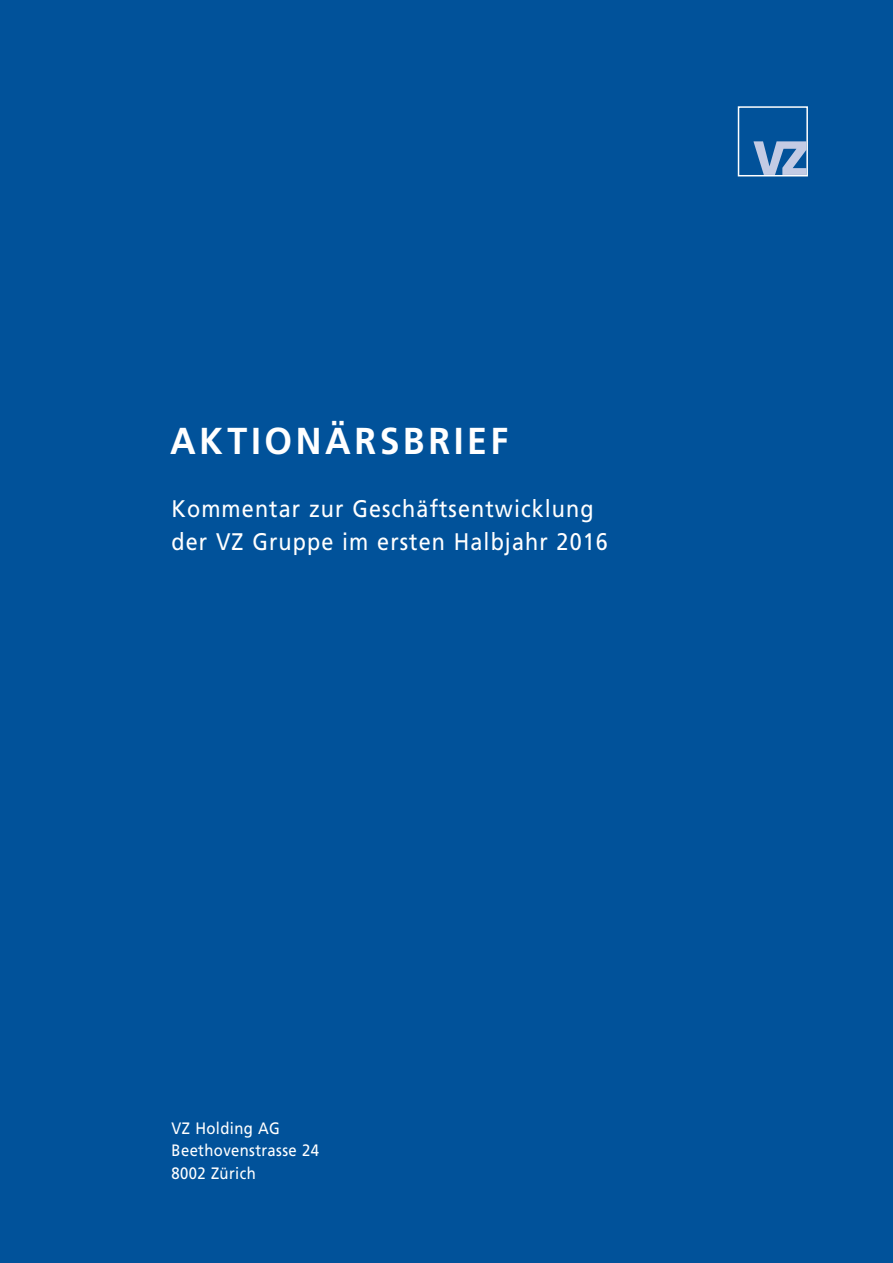
<style>
.page{position:relative;width:893px;height:1263px;background:#01529a}
.page>*{position:absolute;margin:0;border:0;box-sizing:border-box;transform-origin:0 0}
.t1{font:700 37.5px "Frutiger LT";letter-spacing:.1em;color:#fff;scale:.95 1}
.t2{font:24px/33px "Frutiger LT";letter-spacing:.05em;color:#fff;scale:.9 1}
.t3{font:16.5px/22.5px "Frutiger LT";letter-spacing:.025em;color:#fff;scale:.9 1}
</style>
<div class="page">
<svg style="left:753px;top:141px;width:52px;height:32px"></svg>
<div style="left:738px;top:106px;width:70px;height:70px;border:2px solid #fff"></div>
<h1 class="t1" style="left:170px;top:419px;width:357px">AKTIONÄRSBRIEF</h1>
<p class="t2" style="left:172px;top:492px;width:486px">Kommentar zur Geschäftsentwicklung der VZ Gruppe im ersten Halbjahr 2016</p>
<p class="t3" style="left:172px;top:1117px;width:165px">VZ Holding AG<br>Beethovenstrasse 24<br>8002 Zürich</p>
</div>
